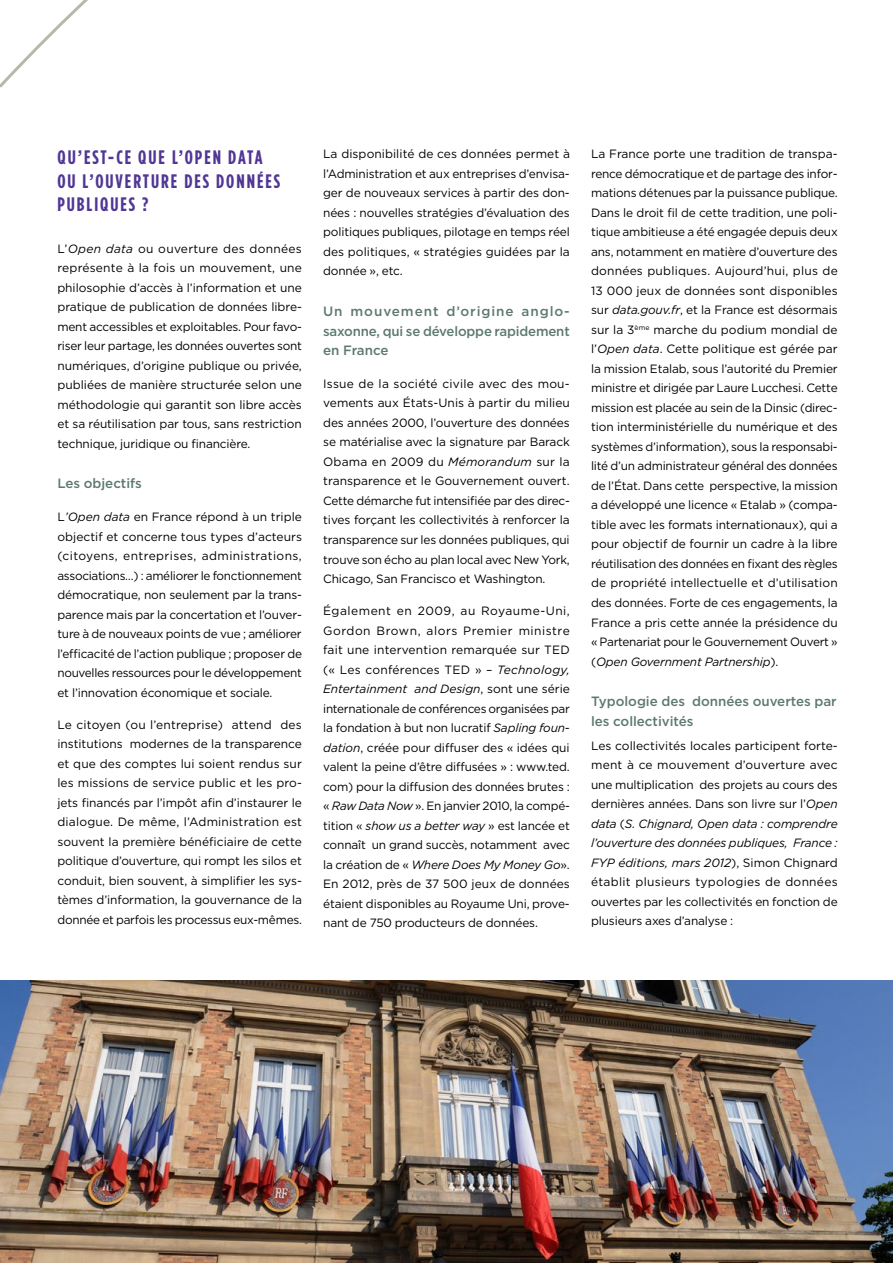
<style>
.page{position:relative;width:893px;height:1263px;background:#fff}
.page>*{position:absolute;margin:0;border:0;box-sizing:border-box;transform-origin:0 0}
.t1{font:700 19.5px/23.4px "Gotham Condensed";letter-spacing:.1em;color:#503795}
.t2{font:500 13.5px/19.5px "Gotham";color:#5d7972;text-align:justify}
.t3{font:12px/19.5px "Gotham";letter-spacing:-.01em;color:#000;text-align:justify}
.s1{font-style:italic}
</style>
<div class="page">
<svg style="left:0;top:0;width:88px;height:88px"></svg>
<img style="left:0;top:981px;width:892px;height:282px">
<h1 class="t1" style="left:57px;top:146px;width:224px">QU’EST-CE QUE L’OPEN DATA<br>OU L’OUVERTURE DES DONNÉES<br>PUBLIQUES ?</h1>
<p class="t3" style="left:57px;top:238px;width:246px">L’<span class="s1">Open data</span> ou ouverture des données représente à la fois un mouvement, une philosophie d’accès à l’information et une pratique de publication de données libre&shy;ment accessibles et exploitables. Pour favo&shy;riser leur partage, les données ouvertes sont numériques, d’origine publique ou privée, publiées de manière structurée selon une méthodologie qui garantit son libre accès et sa réutilisation par tous, sans restriction technique, juridique ou financière.</p>
<p class="t2" style="left:57px;top:474px;width:86px">Les objectifs</p>
<p class="t3" style="left:57px;top:507px;width:246px">L<span class="s1">’Open data</span> en France répond à un triple objectif et concerne tous types d’acteurs (citoyens, entreprises, administrations, associations…) : améliorer le fonctionnement démocratique, non seulement par la trans&shy;parence mais par la concertation et l’ouver&shy;ture à de nouveaux points de vue ; améliorer l’efficacité de l’action publique ; proposer de nouvelles ressources pour le développement et l’innovation économique et sociale.</p>
<p class="t3" style="left:57px;top:714px;width:246px">Le citoyen (ou l’entreprise) attend des institutions modernes de la transparence et que des comptes lui soient rendus sur les missions de service public et les pro&shy;jets financés par l’impôt afin d’instaurer le dialogue. De même, l’Administration est souvent la première bénéficiaire de cette politique d’ouverture, qui rompt les silos et conduit, bien souvent, à simplifier les sys&shy;tèmes d’information, la gouvernance de la donnée et parfois les processus eux-mêmes.</p>
<p class="t3" style="left:323px;top:144px;width:248px">La disponibilité de ces données permet à l’Administration et aux entreprises d’envisa&shy;ger de nouveaux services à partir des don&shy;nées : nouvelles stratégies d’évaluation des politiques publiques, pilotage en temps réel des politiques, « stratégies guidées par la donnée », etc.</p>
<p class="t2" style="left:323px;top:301px;width:248px">Un mouvement d’origine anglo&shy;saxonne, qui se développe rapidement en France</p>
<p class="t3" style="left:323px;top:374px;width:248px">Issue de la société civile avec des mou&shy;vements aux États-Unis à partir du milieu des années 2000, l’ouverture des données se matérialise avec la signature par Barack Obama en 2009 du <span class="s1">Mémorandum</span> sur la transparence et le Gouvernement ouvert.<br>Cette démarche fut intensifiée par des direc&shy;tives forçant les collectivités à renforcer la transparence sur les données publiques, qui trouve son écho au plan local avec New York, Chicago, San Francisco et Washington.</p>
<p class="t3" style="left:323px;top:601px;width:248px">Également en 2009, au Royaume-Uni, Gordon Brown, alors Premier ministre fait une intervention remarquée sur TED (« Les conférences TED » – <span class="s1">Technology, Entertainment and Design</span>, sont une série internationale de conférences organisées par la fondation à but non lucratif <span class="s1">Sapling foun&shy;dation</span>, créée pour diffuser des « idées qui valent la peine d’être diffusées » : www.ted. com) pour la diffusion des données brutes : « <span class="s1">Raw Data Now</span> ». En janvier 2010, la compé&shy;tition « <span class="s1">show us a better way</span> » est lancée et connaît un grand succès, notamment avec la création de « <span class="s1">Where Does My Money Go</span>».<br>En 2012, près de 37 500 jeux de données étaient disponibles au Royaume Uni, prove&shy;nant de 750 producteurs de données.</p>
<p class="t3" style="left:591px;top:144px;width:248px">La France porte une tradition de transpa&shy;rence démocratique et de partage des infor&shy;mations détenues par la puissance publique.<br>Dans le droit fil de cette tradition, une poli&shy;tique ambitieuse a été engagée depuis deux ans, notamment en matière d’ouverture des données publiques. Aujourd’hui, plus de 13 000 jeux de données sont disponibles sur <span class="s1">data.gouv.fr</span>, et la France est désormais sur la 3<sup>ème</sup> marche du podium mondial de l’<span class="s1">Open data</span>. Cette politique est gérée par la mission Etalab, sous l’autorité du Premier ministre et dirigée par Laure Lucchesi. Cette mission est placée au sein de la Dinsic (direc&shy;tion interministérielle du numérique et des systèmes d’information), sous la responsabi&shy;lité d’un administrateur général des données de l’État. Dans cette perspective, la mission a développé une licence « Etalab » (compa&shy;tible avec les formats internationaux), qui a pour objectif de fournir un cadre à la libre réutilisation des données en fixant des règles de propriété intellectuelle et d’utilisation des données. Forte de ces engagements, la France a pris cette année la présidence du « Partenariat pour le Gouvernement Ouvert » (<span class="s1">Open Government Partnership</span>).</p>
<p class="t2" style="left:591px;top:691px;width:247px">Typologie des données ouvertes par les collectivités</p>
<p class="t3" style="left:591px;top:735px;width:248px">Les collectivités locales participent forte&shy;ment à ce mouvement d’ouverture avec une multiplication des projets au cours des dernières années. Dans son livre sur l’<span class="s1">Open data</span> (<span class="s1">S. Chignard, Open data : comprendre l’ouverture des données publiques, France :<br>FYP éditions, mars 2012</span>), Simon Chignard établit plusieurs typologies de données ouvertes par les collectivités en fonction de plusieurs axes d’analyse :</p>
</div>
